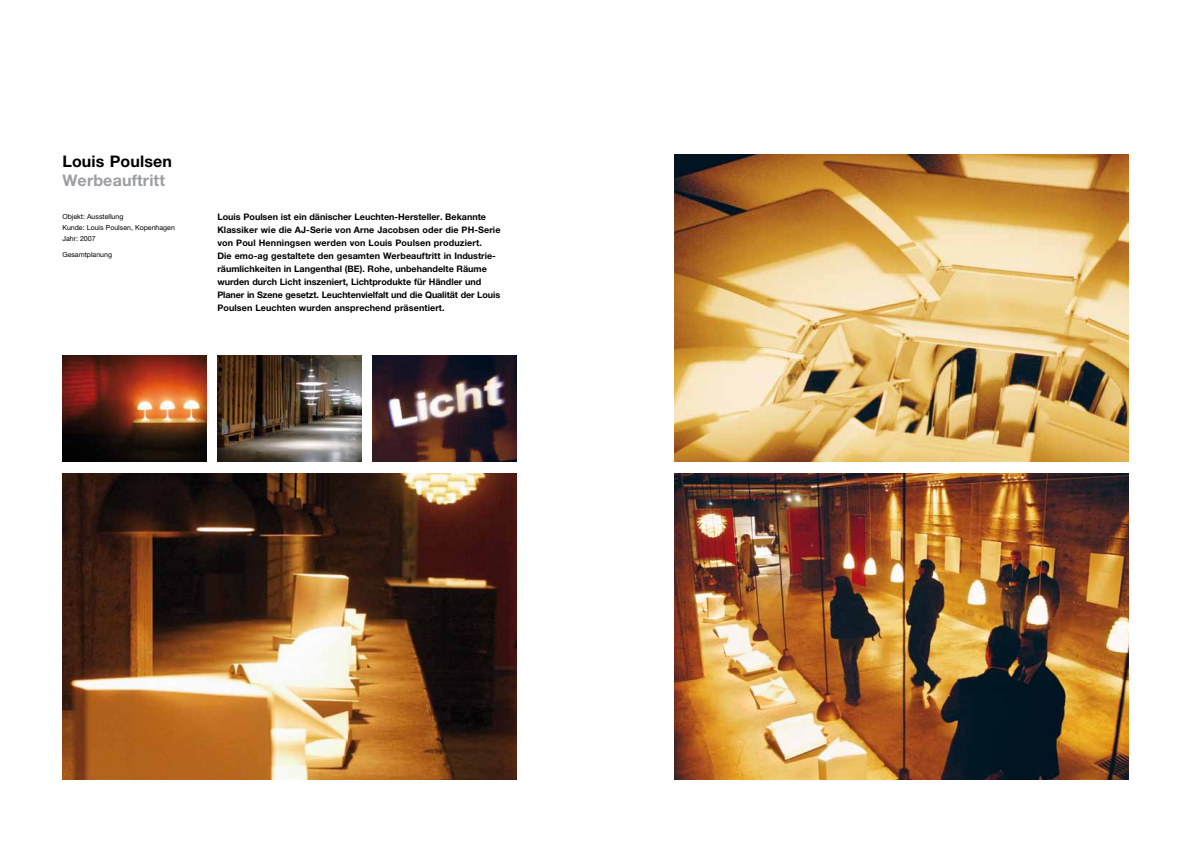
<style>
.page{position:relative;width:1191px;height:842px;background:#fff}
.page>*{position:absolute;margin:0;border:0;box-sizing:border-box;transform-origin:0 0}
.t1{font:700 16px "Helvetica Neue";letter-spacing:.01em;color:#9c9e9f}
.t2{font:700 16px "Helvetica Neue";letter-spacing:.01em;color:#000}
.t3{font:700 9px/13px "Helvetica Neue";color:#000}
.t4{font:7px/11px "Helvetica Neue";color:#000}
</style>
<div class="page">
<img style="left:62px;top:355px;width:144px;height:106px">
<img style="left:62px;top:473px;width:454px;height:307px">
<img style="left:217px;top:355px;width:144px;height:106px">
<img style="left:372px;top:355px;width:144px;height:106px">
<img style="left:675px;top:154px;width:453px;height:307px">
<img style="left:675px;top:473px;width:453px;height:307px">
<h1 class="t2" style="left:62px;top:151px;width:111px">Louis Poulsen</h1>
<h1 class="t1" style="left:62px;top:171px;width:104px">Werbeauftritt</h1>
<p class="t4" style="left:62px;top:211px;width:114px">Objekt: Ausstellung<br>Kunde: Louis Poulsen, Kopenhagen<br>Jahr: 2007</p>
<p class="t4" style="left:62px;top:249px;width:51px">Gesamtplanung</p>
<p class="t3" style="left:217px;top:211px;width:285px">Louis Poulsen ist ein dänischer Leuchten-Hersteller. Bekannte Klassiker wie die AJ-Serie von Arne Jacobsen oder die PH-Serie von Poul Henningsen werden von Louis Poulsen produziert.<br>Die emo-ag gestaltete den gesamten Werbeauftritt in Industrie&shy;räumlichkeiten in Langenthal (BE). Rohe, unbehandelte Räume wurden durch Licht inszeniert, Lichtprodukte für Händler und Planer in Szene gesetzt. Leuchtenvielfalt und die Qualität der Louis Poulsen Leuchten wurden ansprechend präsentiert.</p>
</div>
